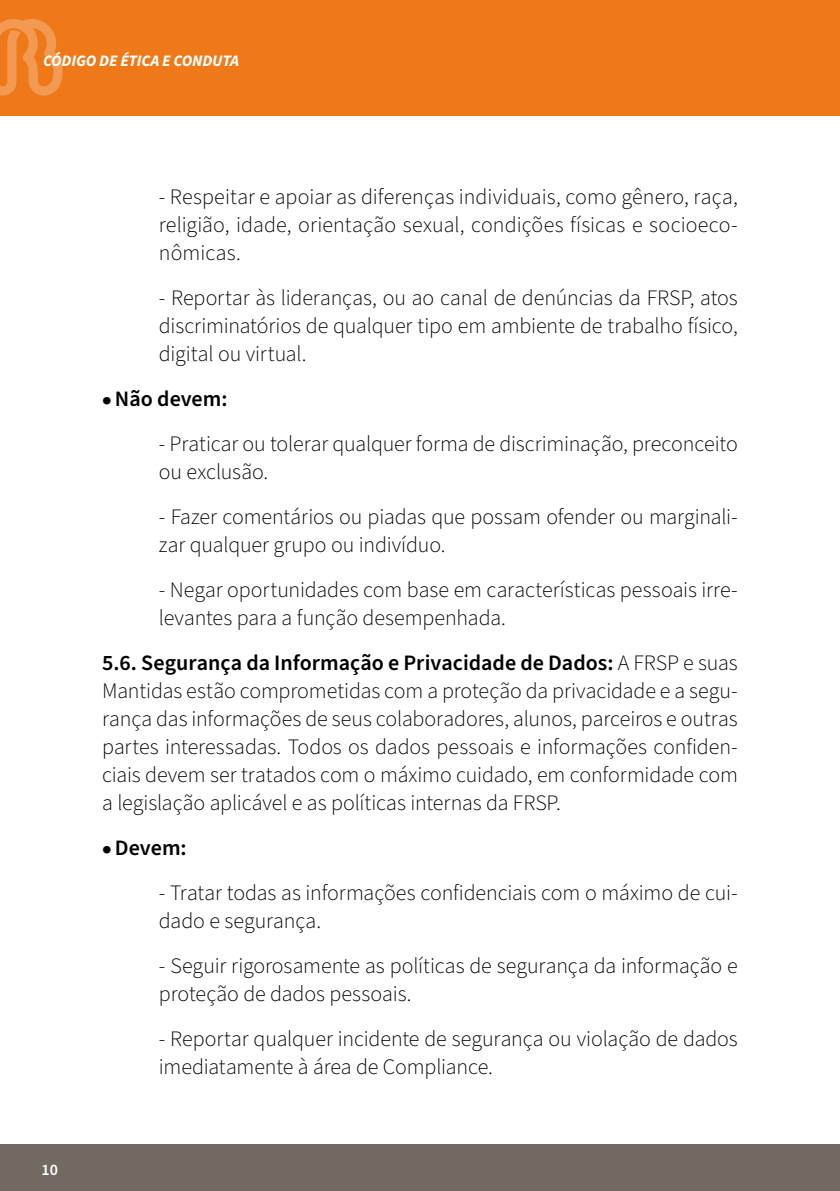
<style>
.page{position:relative;width:840px;height:1191px;background:#fff}
.page>*{position:absolute;margin:0;border:0;box-sizing:border-box;transform-origin:0 0}
.t1{font:300 22px/28px "Source Sans Pro";letter-spacing:-.005em;color:#000}
.t2{font:600 22px "Source Sans Pro";color:#000}
.t3{font:italic 700 16px "Source Sans Pro";letter-spacing:-.01em;color:#fff}
.t4{font:600 16px "Source Sans Pro";color:#fff}
.s1{font-size:16px}
.s2{font-weight:600}
</style>
<div class="page">
<div style="left:0;top:0;width:839px;height:115px;background:#ef7918"></div>
<svg style="left:0;top:19px;width:63px;height:77px"></svg>
<div style="left:0;top:1144px;width:839px;height:47px;background:#726961"></div>
<p class="t3" style="left:43px;top:49px;width:197px">CÓDIGO DE ÉTICA E CONDUTA</p>
<p class="t4" style="left:41px;top:1158px;width:18px">10</p>
<p class="t1" style="left:159px;top:183px;width:580px;text-align:justify">- Respeitar e apoiar as diferenças individuais, como gênero, raça, religião, idade, orientação sexual, condições físicas e socioeco&shy;nômicas.</p>
<p class="t1" style="left:159px;top:284px;width:580px;text-align:justify">- Reportar às lideranças, ou ao canal de denúncias da FRSP, atos discriminatórios de qualquer tipo em ambiente de trabalho físico, digital ou virtual.</p>
<p class="t2" style="left:102px;top:384px;width:127px"><span class="s1">●</span> Não devem:</p>
<p class="t1" style="left:159px;top:430px;width:580px">- Praticar ou tolerar qualquer forma de discriminação, preconceito ou exclusão.</p>
<p class="t1" style="left:159px;top:503px;width:580px">- Fazer comentários ou piadas que possam ofender ou marginali&shy;zar qualquer grupo ou indivíduo.</p>
<p class="t1" style="left:159px;top:576px;width:580px">- Negar oportunidades com base em características pessoais irre&shy;levantes para a função desempenhada.</p>
<p class="t1" style="left:102px;top:649px;width:637px;text-align:justify"><span class="s2">5.6. Segurança da Informação e Privacidade de Dados:</span> A FRSP e suas Mantidas estão comprometidas com a proteção da privacidade e a segu&shy;rança das informações de seus colaboradores, alunos, parceiros e outras partes interessadas. Todos os dados pessoais e informações confiden&shy;ciais devem ser tratados com o máximo cuidado, em conformidade com a legislação aplicável e as políticas internas da FRSP.</p>
<p class="t2" style="left:102px;top:833px;width:86px"><span class="s1">●</span> Devem:</p>
<p class="t1" style="left:159px;top:879px;width:580px">- Tratar todas as informações confidenciais com o máximo de cui&shy;dado e segurança.</p>
<p class="t1" style="left:159px;top:952px;width:580px">- Seguir rigorosamente as políticas de segurança da informação e proteção de dados pessoais.</p>
<p class="t1" style="left:159px;top:1025px;width:580px">- Reportar qualquer incidente de segurança ou violação de dados imediatamente à área de Compliance.</p>
</div>
